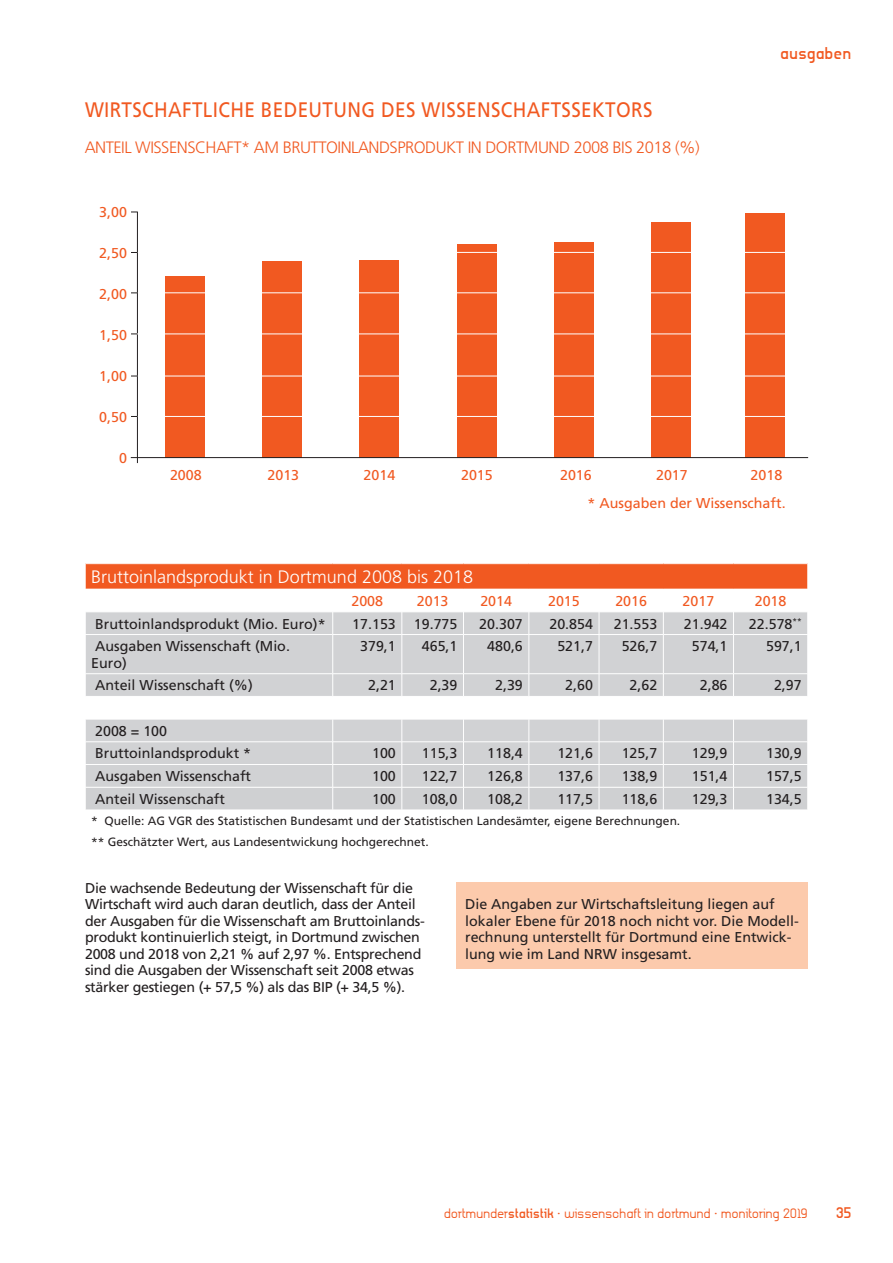
<style>
.page{position:relative;width:893px;height:1263px;background:#fff}
.page>*{position:absolute;margin:0;border:0;box-sizing:border-box;transform-origin:0 0}
.t1{font:21px "Frutiger LT";letter-spacing:.02em;color:#f15921;scale:.9 1}
.t2{font:300 18px "Frutiger LT";color:#fff}
.t3{font:300 16.5px "Frutiger LT";letter-spacing:-.03em;color:#f15921}
.t4{font:700 15px "Eiko";color:#f15921}
.t5{font:14.25px/16.5px "Frutiger LT";color:#231f20}
.t6{font:14.25px/16.5px "Frutiger LT";letter-spacing:-.02em;color:#231f20}
.t7{font:14.25px "Frutiger LT";color:#f15921}
.t8{font:700 13.5px "Eiko";color:#f15921}
.t9{font:12px "Frutiger LT";color:#231f20}
.t10{font:12px "Eiko";color:#f15921}
.s1{font-weight:700}
</style>
<div class="page">
<div style="left:457px;top:882px;width:351px;height:86px;background:#fccaac"></div>
<div style="left:85px;top:564px;width:723px;height:25px;background:#f15921"></div>
<div style="left:86px;top:613px;width:721px;height:60px;background:#d1d2d4"></div>
<svg style="left:85px;top:564px;width:1px;height:25px"></svg>
<svg style="left:332px;top:613px;width:1px;height:21px"></svg>
<svg style="left:402px;top:612px;width:1px;height:22px"></svg>
<svg style="left:463px;top:613px;width:1px;height:21px"></svg>
<svg style="left:529px;top:612px;width:1px;height:22px"></svg>
<svg style="left:599px;top:612px;width:1px;height:22px"></svg>
<svg style="left:663px;top:613px;width:1px;height:21px"></svg>
<svg style="left:733px;top:613px;width:1px;height:21px"></svg>
<svg style="left:807px;top:564px;width:1px;height:25px"></svg>
<hr style="left:85px;top:634px;width:248px;height:1px;background:#fff">
<hr style="left:333px;top:634px;width:69px;height:1px;background:#fff">
<hr style="left:332px;top:635px;width:1px;height:38px;background:#fff">
<hr style="left:402px;top:634px;width:61px;height:1px;background:#fff">
<hr style="left:402px;top:635px;width:1px;height:38px;background:#fff">
<hr style="left:463px;top:634px;width:66px;height:1px;background:#fff">
<hr style="left:463px;top:635px;width:1px;height:38px;background:#fff">
<hr style="left:529px;top:634px;width:70px;height:1px;background:#fff">
<hr style="left:529px;top:635px;width:1px;height:38px;background:#fff">
<hr style="left:599px;top:634px;width:64px;height:1px;background:#fff">
<hr style="left:599px;top:635px;width:1px;height:38px;background:#fff">
<hr style="left:663px;top:634px;width:70px;height:1px;background:#fff">
<hr style="left:663px;top:635px;width:1px;height:38px;background:#fff">
<hr style="left:733px;top:634px;width:75px;height:1px;background:#fff">
<hr style="left:733px;top:635px;width:1px;height:38px;background:#fff">
<svg style="left:86px;top:674px;width:721px;height:136px"></svg>
<div style="left:554px;top:242px;width:39px;height:216px;background:#f15921"></div>
<div style="left:652px;top:222px;width:39px;height:236px;background:#f15921"></div>
<div style="left:262px;top:261px;width:39px;height:197px;background:#f15921"></div>
<div style="left:360px;top:260px;width:39px;height:198px;background:#f15921"></div>
<div style="left:457px;top:244px;width:39px;height:214px;background:#f15921"></div>
<div style="left:746px;top:213px;width:39px;height:245px;background:#f15921"></div>
<div style="left:166px;top:276px;width:39px;height:182px;background:#f15921"></div>
<hr style="left:137px;top:212px;width:1px;height:251px;background:#231f20">
<hr style="left:131px;top:457px;width:677px;height:1px;background:#231f20">
<hr style="left:137px;top:334px;width:667px;height:1px;background:#fff">
<hr style="left:138px;top:376px;width:666px;height:1px;background:#fff">
<hr style="left:138px;top:416px;width:666px;height:1px;background:#fff">
<hr style="left:138px;top:252px;width:666px;height:1px;background:#fff">
<hr style="left:138px;top:293px;width:666px;height:1px;background:#fff">
<p class="t1" style="left:85px;top:98px;width:632px">WIRTSCHAFTLICHE BEDEUTUNG DES WISSENSCHAFTSSEKTORS</p>
<p class="t3" style="left:85px;top:138px;width:616px">ANTEIL WISSENSCHAFT* AM BRUTTOINLANDSPRODUKT IN DORTMUND 2008 BIS 2018 (%)</p>
<p class="t7" style="left:99px;top:204px;width:29px">3,00</p>
<p class="t7" style="left:99px;top:245px;width:29px">2,50</p>
<p class="t7" style="left:99px;top:285px;width:29px">2,00</p>
<p class="t7" style="left:99px;top:326px;width:29px">1,50</p>
<p class="t7" style="left:99px;top:367px;width:29px">1,00</p>
<p class="t7" style="left:99px;top:408px;width:29px">0,50</p>
<p class="t7" style="left:119px;top:449px;width:9px">0</p>
<p class="t4" style="left:780px;top:43px;width:73px">ausgaben</p>
<p class="t7" style="left:170px;top:466px;width:33px">2008</p>
<p class="t7" style="left:268px;top:466px;width:33px">2013</p>
<p class="t7" style="left:364px;top:466px;width:33px">2014</p>
<p class="t7" style="left:461px;top:466px;width:33px">2015</p>
<p class="t7" style="left:560px;top:466px;width:33px">2016</p>
<p class="t7" style="left:656px;top:466px;width:33px">2017</p>
<p class="t7" style="left:751px;top:466px;width:33px">2018</p>
<p class="t7" style="left:588px;top:495px;width:199px">* Ausgaben der Wissenschaft.</p>
<p class="t2" style="left:91px;top:567px;width:383px">Bruttoinlandsprodukt in Dortmund 2008 bis 2018</p>
<p class="t7" style="left:351px;top:592px;width:33px">2008</p>
<p class="t7" style="left:417px;top:592px;width:33px">2013</p>
<p class="t7" style="left:480px;top:592px;width:33px">2014</p>
<p class="t7" style="left:548px;top:592px;width:33px">2015</p>
<p class="t7" style="left:615px;top:592px;width:33px">2016</p>
<p class="t7" style="left:683px;top:592px;width:33px">2017</p>
<p class="t7" style="left:755px;top:592px;width:33px">2018</p>
<p class="t5" style="left:95px;top:615px;width:232px">Bruttoinlandsprodukt (Mio. Euro)*</p>
<p class="t5" style="left:352px;top:615px;width:45px">17.153</p>
<p class="t5" style="left:414px;top:615px;width:45px">19.775</p>
<p class="t5" style="left:479px;top:615px;width:45px">20.307</p>
<p class="t5" style="left:549px;top:615px;width:45px">20.854</p>
<p class="t5" style="left:614px;top:615px;width:45px">21.553</p>
<p class="t5" style="left:684px;top:615px;width:45px">21.942</p>
<p class="t5" style="left:749px;top:615px;width:54px">22.578<sup>**</sup></p>
<p class="t5" style="left:91px;top:638px;width:200px">Ausgaben Wissenschaft (Mio.<br>Euro)</p>
<p class="t5" style="left:360px;top:638px;width:37px">379,1</p>
<p class="t5" style="left:422px;top:638px;width:37px">465,1</p>
<p class="t5" style="left:487px;top:638px;width:37px">480,6</p>
<p class="t5" style="left:557px;top:638px;width:37px">521,7</p>
<p class="t5" style="left:622px;top:638px;width:37px">526,7</p>
<p class="t5" style="left:692px;top:638px;width:37px">574,1</p>
<p class="t5" style="left:766px;top:638px;width:37px">597,1</p>
<p class="t5" style="left:95px;top:677px;width:159px">Anteil Wissenschaft (%)</p>
<p class="t5" style="left:368px;top:677px;width:29px">2,21</p>
<p class="t5" style="left:430px;top:677px;width:29px">2,39</p>
<p class="t5" style="left:495px;top:677px;width:29px">2,39</p>
<p class="t5" style="left:565px;top:677px;width:29px">2,60</p>
<p class="t5" style="left:630px;top:677px;width:29px">2,62</p>
<p class="t5" style="left:700px;top:677px;width:29px">2,86</p>
<p class="t5" style="left:774px;top:677px;width:29px">2,97</p>
<p class="t5" style="left:95px;top:723px;width:73px">2008 = 100</p>
<p class="t5" style="left:95px;top:745px;width:157px">Bruttoinlandsprodukt *</p>
<p class="t5" style="left:372px;top:745px;width:25px">100</p>
<p class="t5" style="left:422px;top:745px;width:37px">115,3</p>
<p class="t5" style="left:487px;top:745px;width:37px">118,4</p>
<p class="t5" style="left:557px;top:745px;width:37px">121,6</p>
<p class="t5" style="left:622px;top:745px;width:37px">125,7</p>
<p class="t5" style="left:692px;top:745px;width:37px">129,9</p>
<p class="t5" style="left:766px;top:745px;width:37px">130,9</p>
<p class="t5" style="left:95px;top:768px;width:157px">Ausgaben Wissenschaft</p>
<p class="t5" style="left:372px;top:768px;width:25px">100</p>
<p class="t5" style="left:422px;top:768px;width:37px">122,7</p>
<p class="t5" style="left:487px;top:768px;width:37px">126,8</p>
<p class="t5" style="left:557px;top:768px;width:37px">137,6</p>
<p class="t5" style="left:622px;top:768px;width:37px">138,9</p>
<p class="t5" style="left:692px;top:768px;width:37px">151,4</p>
<p class="t5" style="left:766px;top:768px;width:37px">157,5</p>
<p class="t5" style="left:95px;top:791px;width:131px">Anteil Wissenschaft</p>
<p class="t5" style="left:372px;top:791px;width:25px">100</p>
<p class="t5" style="left:422px;top:791px;width:37px">108,0</p>
<p class="t5" style="left:487px;top:791px;width:37px">108,2</p>
<p class="t5" style="left:557px;top:791px;width:37px">117,5</p>
<p class="t5" style="left:622px;top:791px;width:37px">118,6</p>
<p class="t5" style="left:692px;top:791px;width:37px">129,3</p>
<p class="t5" style="left:766px;top:791px;width:37px">134,5</p>
<p class="t9" style="left:91px;top:814px;width:591px">* Quelle: AG VGR des Statistischen Bundesamt und der Statistischen Landesämter, eigene Berechnungen.</p>
<p class="t9" style="left:91px;top:835px;width:339px">** Geschätzter Wert, aus Landesentwickung hochgerechnet.</p>
<p class="t6" style="left:85px;top:880px;width:341px">Die wachsende Bedeutung der Wissenschaft für die Wirtschaft wird auch daran deutlich, dass der Anteil der Ausgaben für die Wissenschaft am Bruttoinlands&shy;produkt kontinuierlich steigt, in Dortmund zwischen 2008 und 2018 von 2,21 % auf 2,97 %. Entsprechend sind die Ausgaben der Wissenschaft seit 2008 etwas stärker gestiegen (+ 57,5 %) als das BIP (+ 34,5 %).</p>
<p class="t5" style="left:465px;top:896px;width:335px">Die Angaben zur Wirtschaftsleitung liegen auf lokaler Ebene für 2018 noch nicht vor. Die Modell&shy;rechnung unterstellt für Dortmund eine Entwick&shy;lung wie im Land NRW insgesamt.</p>
<p class="t10" style="left:444px;top:1206px;width:365px">dortmunder<span class="s1">statistik</span> • wissenschaft in dortmund • monitoring 2019</p>
<p class="t8" style="left:836px;top:1204px;width:17px">35</p>
</div>
